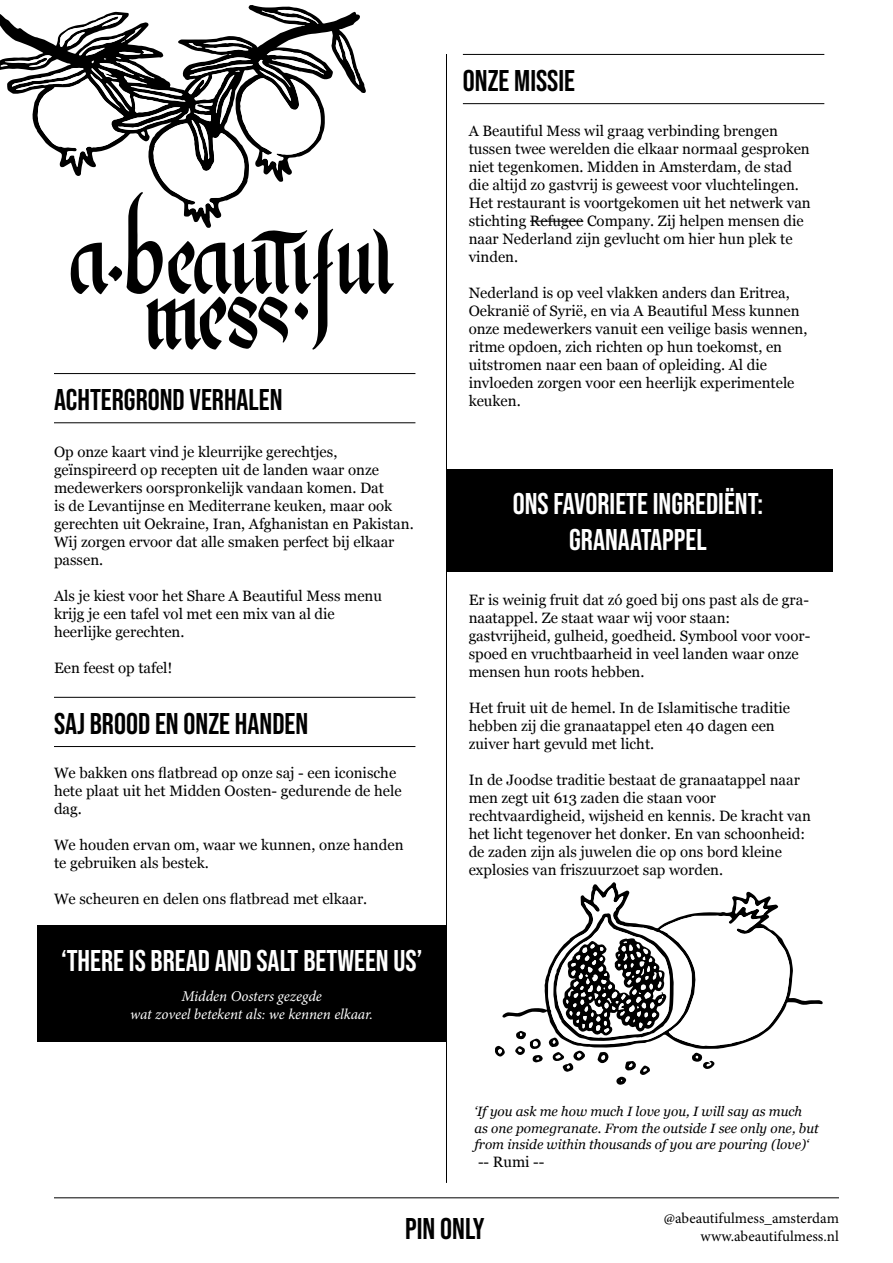
<style>
.page{position:relative;width:893px;height:1263px;background:#fff}
.page>*{position:absolute;margin:0;border:0;box-sizing:border-box;transform-origin:0 0}
.t1{font:30px/36px "Bebas Neue";color:#fff;text-align:center}
.t2{font:30px "Bebas Neue";color:#000}
.t3{font:15px/18px "Georgia";color:#000}
.t4{font:italic 15px/18px "Minion Pro";letter-spacing:-.005em;color:#fff;text-align:center}
.t5{font:15px/18px "Minion Pro";color:#000;text-align:right}
.t6{font:italic 13.5px/16.5px "Georgia";color:#000}
.s1{font-family:"Bebas Neue Pro";font-weight:700}
</style>
<div class="page">
<div style="left:446px;top:469px;width:387px;height:102px;background:#000"></div>
<div style="left:37px;top:925px;width:409px;height:116px;background:#000"></div>
<hr style="left:446px;top:54px;width:1px;height:1129px;background:#000">
<hr style="left:54px;top:373px;width:361px;height:1px;background:#000">
<hr style="left:54px;top:697px;width:361px;height:1px;background:#000">
<hr style="left:54px;top:422px;width:361px;height:1px;background:#000">
<hr style="left:54px;top:746px;width:361px;height:1px;background:#000">
<hr style="left:54px;top:1197px;width:785px;height:1px;background:#000">
<hr style="left:463px;top:54px;width:361px;height:1px;background:#000">
<hr style="left:463px;top:103px;width:361px;height:1px;background:#000">
<hr style="left:530px;top:221px;width:53px;height:1px;background:#000">
<svg style="left:502px;top:882px;width:321px;height:136px"></svg>
<svg style="left:495px;top:1046px;width:10px;height:11px"></svg>
<svg style="left:515px;top:888px;width:275px;height:197px"></svg>
<svg style="left:1px;top:10px;width:393px;height:340px"></svg>
<h1 class="t2" style="left:54px;top:383px;width:230px">ACHTERGROND VERHALEN</h1>
<p class="t3" style="left:54px;top:442px;width:361px">Op onze kaart vind je kleurrijke gerechtjes, geïnspireerd op recepten uit de landen waar onze medewerkers oorspronkelijk vandaan komen. Dat<br>is de Levantijnse en Mediterrane keuken, maar ook gerechten uit Oekraine, Iran, Afghanistan en Pakistan.<br>Wij zorgen ervoor dat alle smaken perfect bij elkaar passen.</p>
<p class="t3" style="left:54px;top:586px;width:330px">Als je kiest voor het Share A Beautiful Mess menu krijg je een tafel vol met een mix van al die heerlijke gerechten.</p>
<p class="t3" style="left:54px;top:658px;width:120px">Een feest op tafel!</p>
<h1 class="t2" style="left:54px;top:706px;width:256px">SAJ BROOD EN ONZE HANDEN</h1>
<p class="t3" style="left:54px;top:763px;width:349px">We bakken ons flatbread op onze saj - een iconische hete plaat uit het Midden Oosten- gedurende de hele dag.</p>
<p class="t3" style="left:54px;top:835px;width:351px">We houden ervan om, waar we kunnen, onze handen te gebruiken als bestek.</p>
<p class="t3" style="left:54px;top:889px;width:315px">We scheuren en delen ons flatbread met elkaar.</p>
<h1 class="t1" style="left:61px;top:942px;width:363px">‘THERE IS BREAD AND SALT BETWEEN US’</h1>
<p class="t4" style="left:130px;top:987px;width:244px">Midden Oosters gezegde<br>wat zoveel betekent als: we kennen elkaar.</p>
<h1 class="t2" style="left:463px;top:64px;width:114px">ONZE MISSIE</h1>
<p class="t3" style="left:469px;top:121px;width:344px">A Beautiful Mess wil graag verbinding brengen tussen twee werelden die elkaar normaal gesproken niet tegenkomen. Midden in Amsterdam, de stad die altijd zo gastvrij is geweest voor vluchtelingen.<br>Het restaurant is voortgekomen uit het netwerk van stichting Refugee Company. Zij helpen mensen die naar Nederland zijn gevlucht om hier hun plek te vinden.</p>
<p class="t3" style="left:469px;top:283px;width:340px">Nederland is op veel vlakken anders dan Eritrea, Oekranië of Syrië, en via A Beautiful Mess kunnen onze medewerkers vanuit een veilige basis wennen, ritme opdoen, zich richten op hun toekomst, en uitstromen naar een baan of opleiding. Al die invloeden zorgen voor een heerlijk experimentele keuken.</p>
<h1 class="t1" style="left:513px;top:485px;width:252px">ONS FAVORIETE INGREDI<span class="s1">Ë</span>NT:<br>GRANAATAPPEL</h1>
<p class="t3" style="left:469px;top:590px;width:343px">Er is weinig fruit dat zó goed bij ons past als de gra&shy;naatappel. Ze staat waar wij voor staan: gastvrijheid, gulheid, goedheid. Symbool voor voor&shy;spoed en vruchtbaarheid in veel landen waar onze mensen hun roots hebben.</p>
<p class="t3" style="left:469px;top:698px;width:323px">Het fruit uit de hemel. In de Islamitische traditie hebben zij die granaatappel eten 40 dagen een zuiver hart gevuld met licht.</p>
<p class="t3" style="left:469px;top:770px;width:344px">In de Joodse traditie bestaat de granaatappel naar men zegt uit 613 zaden die staan voor rechtvaardigheid, wijsheid en kennis. De kracht van het licht tegenover het donker. En van schoonheid: de zaden zijn als juwelen die op ons bord kleine explosies van friszuurzoet sap worden.</p>
<p class="t6" style="left:474px;top:1103px;width:346px">‘If you ask me how much I love you, I will say as much as one pomegranate. From the outside I see only one, but from inside within thousands of you are pouring (love)‘</p>
<p class="t3" style="left:478px;top:1152px;width:68px">-- Rumi --</p>
<h1 class="t2" style="left:405px;top:1211px;width:81px">PIN ONLY</h1>
<p class="t5" style="left:664px;top:1209px;width:177px">@abeautifulmess_amsterdam www.abeautifulmess.nl</p>
</div>
